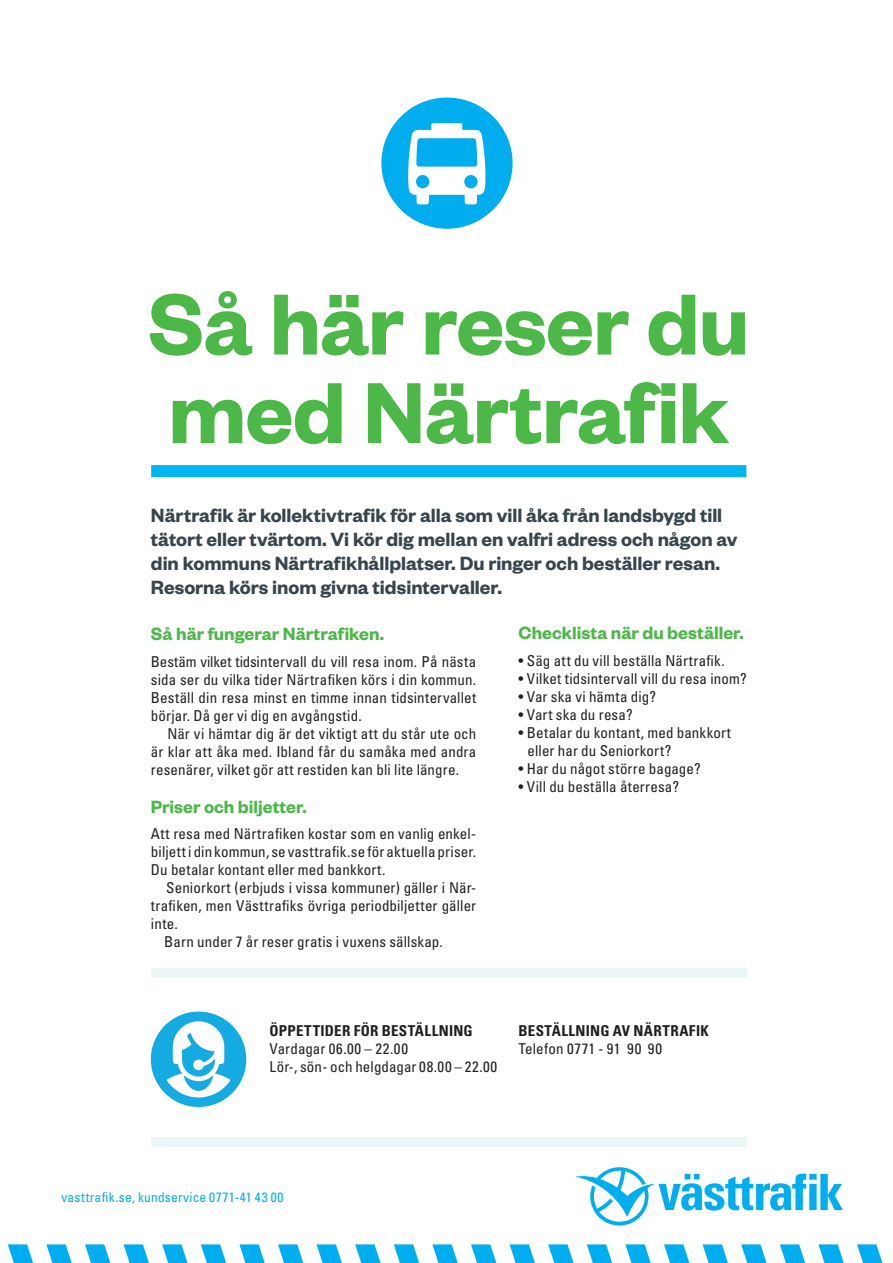
<style>
.page{position:relative;width:893px;height:1263px;background:#fff}
.page>*{position:absolute;margin:0;border:0;box-sizing:border-box;transform-origin:0 0}
.t1{font:600 94.95px/88.5px "Founders Grotesk";letter-spacing:-.01em;color:#4cb848}
.t2{font:600 21px/24px "Founders Grotesk";color:#38454d}
.t3{font:600 19.5px "Founders Grotesk";color:#4cb848}
.t4{font:condensed 15px/18px "Univers";letter-spacing:.01em;color:#231f20}
.t5{font:700 condensed 15px/18px "Univers";letter-spacing:.03em;color:#231f20}
.t6{font:condensed 13.5px "Univers";letter-spacing:.02em;color:#00aeef}
.s1{font-weight:700}
.s2{font-weight:400}
</style>
<div class="page">
<svg style="left:575px;top:1167px;width:268px;height:58px"></svg>
<svg style="left:780px;top:1244px;width:25px;height:19px"></svg>
<svg style="left:857px;top:1244px;width:25px;height:19px"></svg>
<svg style="left:818px;top:1244px;width:26px;height:19px"></svg>
<svg style="left:394px;top:1244px;width:25px;height:19px"></svg>
<svg style="left:741px;top:1244px;width:26px;height:19px"></svg>
<svg style="left:471px;top:1244px;width:25px;height:19px"></svg>
<svg style="left:510px;top:1244px;width:25px;height:19px"></svg>
<svg style="left:548px;top:1244px;width:26px;height:19px"></svg>
<svg style="left:432px;top:1244px;width:26px;height:19px"></svg>
<svg style="left:703px;top:1244px;width:25px;height:19px"></svg>
<svg style="left:664px;top:1244px;width:25px;height:19px"></svg>
<svg style="left:625px;top:1244px;width:26px;height:19px"></svg>
<svg style="left:587px;top:1244px;width:25px;height:19px"></svg>
<svg style="left:355px;top:1244px;width:26px;height:19px"></svg>
<svg style="left:85px;top:1244px;width:25px;height:19px"></svg>
<svg style="left:124px;top:1244px;width:25px;height:19px"></svg>
<svg style="left:162px;top:1244px;width:26px;height:19px"></svg>
<svg style="left:46px;top:1244px;width:26px;height:19px"></svg>
<svg style="left:317px;top:1244px;width:25px;height:19px"></svg>
<svg style="left:278px;top:1244px;width:25px;height:19px"></svg>
<svg style="left:239px;top:1244px;width:26px;height:19px"></svg>
<svg style="left:201px;top:1244px;width:25px;height:19px"></svg>
<svg style="left:7px;top:1244px;width:26px;height:19px"></svg>
<div style="left:381px;top:98px;width:132px;height:131px;background:#00aeef;border-radius:50%"></div>
<svg style="left:408px;top:123px;width:78px;height:81px"></svg>
<div style="left:151px;top:465px;width:595px;height:12px;background:#00b6f0"></div>
<div style="left:151px;top:968px;width:595px;height:10px;background:#ebf6f6"></div>
<div style="left:151px;top:1137px;width:595px;height:10px;background:#ebf6f6"></div>
<div style="left:151px;top:1011px;width:95px;height:96px;background:#14abe3;border-radius:50%"></div>
<svg style="left:166px;top:1018px;width:65px;height:79px"></svg>
<p class="t1" style="left:148px;top:275px;width:603px">Så här reser du med Närtrafik</p>
<p class="t2" style="left:151px;top:502px;width:588px">Närtrafik är kollektivtrafik för alla som vill åka från landsbygd till tätort eller tvärtom. Vi kör dig mellan en valfri adress och någon av din kommuns Närtrafikhållplatser. Du ringer och beställer resan.<br>Resorna körs inom givna tidsintervaller.</p>
<p class="t3" style="left:151px;top:622px;width:235px">Så här fungerar Närtrafiken.</p>
<p class="t4" style="left:151px;top:652px;width:327px">Bestäm vilket tidsintervall du vill resa inom. På nästa</p>
<p class="t4" style="left:151px;top:670px;width:327px">sida ser du vilka tider Närtrafiken körs i din kommun.</p>
<p class="t4" style="left:151px;top:688px;width:327px">Beställ din resa minst en timme innan tidsintervallet</p>
<p class="t4" style="left:151px;top:706px;width:212px">börjar. Då ger vi dig en avgångstid.</p>
<p class="t4" style="left:167px;top:724px;width:310px">När vi hämtar dig är det viktigt att du står ute och</p>
<p class="t4" style="left:151px;top:742px;width:327px">är klar att åka med. Ibland får du samåka med andra</p>
<p class="t4" style="left:151px;top:760px;width:310px">resenärer, vilket gör att restiden kan bli lite längre.</p>
<p class="t3" style="left:151px;top:794px;width:157px">Priser och biljetter.</p>
<p class="t4" style="left:151px;top:825px;width:327px">Att resa med Närtrafiken kostar som en vanlig enkel-</p>
<p class="t4" style="left:151px;top:843px;width:327px">biljett i din kommun, se vasttrafik.se för aktuella priser.</p>
<p class="t4" style="left:151px;top:861px;width:236px">Du betalar kontant eller med bankkort.</p>
<p class="t4" style="left:166px;top:879px;width:312px">Seniorkort (erbjuds i vissa kommuner) gäller i När-</p>
<p class="t4" style="left:151px;top:897px;width:327px">trafiken, men Västtrafiks övriga periodbiljetter gäller</p>
<p class="t4" style="left:151px;top:915px;width:28px">inte.</p>
<p class="t4" style="left:164px;top:933px;width:280px">Barn under 7 år reser gratis i vuxens sällskap.</p>
<p class="t3" style="left:519px;top:621px;width:227px">Checklista när du beställer.</p>
<p class="t4" style="left:519px;top:651px;width:208px">• Säg att du vill beställa Närtrafik.</p>
<p class="t4" style="left:519px;top:669px;width:230px">• Vilket tidsintervall vill du resa inom?</p>
<p class="t4" style="left:519px;top:687px;width:139px">• Var ska vi hämta dig?</p>
<p class="t4" style="left:519px;top:705px;width:116px">• Vart ska du resa?</p>
<p class="t4" style="left:528px;top:723px;width:205px;text-indent:-9px">• Betalar du kontant, med bankkort eller har du Seniorkort?</p>
<p class="t4" style="left:519px;top:759px;width:184px">• Har du något större bagage?</p>
<p class="t4" style="left:519px;top:777px;width:162px">• Vill du beställa återresa?</p>
<p class="t4" style="left:270px;top:1021px;width:229px"><span class="s1">ÖPPETTIDER FÖR BESTÄLLNING<br></span>Vardagar 06.00 – 22.00<br>Lör-, sön- och helgdagar 08.00 – 22.00</p>
<p class="t5" style="left:519px;top:1021px;width:192px">BESTÄLLNING AV NÄRTRAFIK<br><span class="s2">Telefon 0771 - 91 90 90</span></p>
<p class="t6" style="left:61px;top:1188px;width:224px">vasttrafik.se, kundservice 0771-41 43 00</p>
</div>
